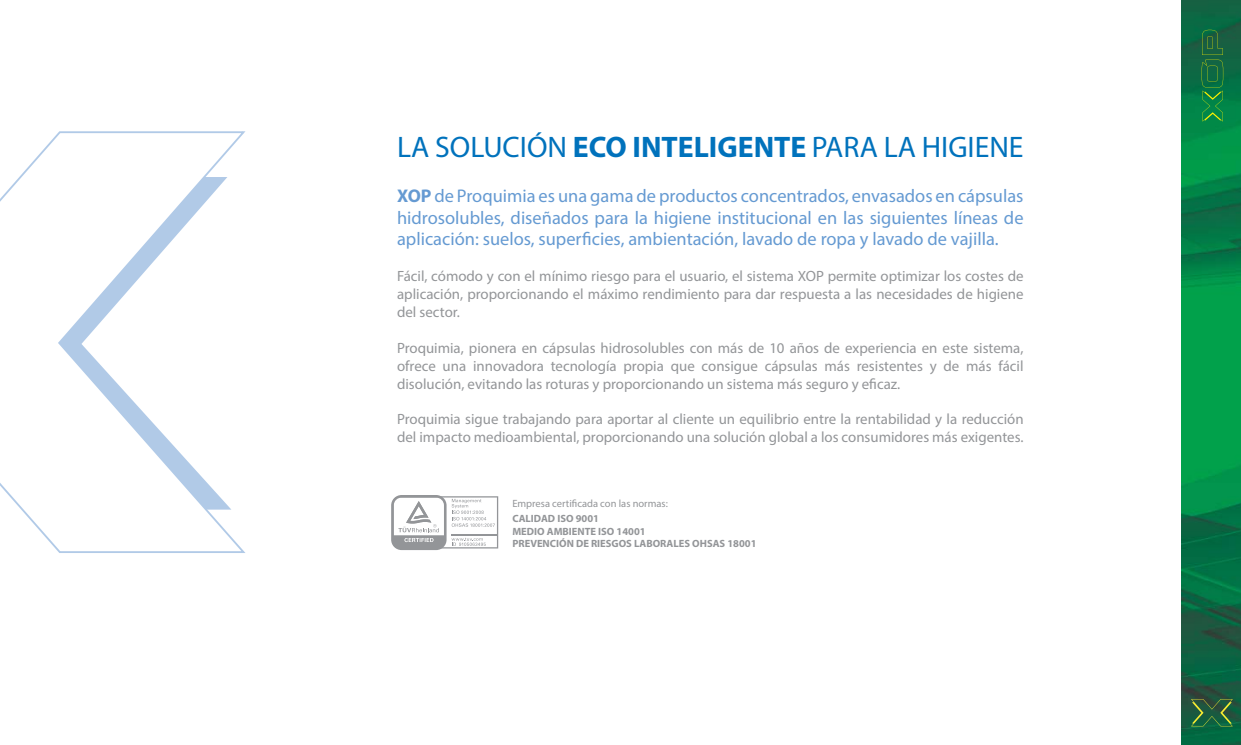
<style>
.page{position:relative;width:1241px;height:745px;background:#fff}
.page>*{position:absolute;margin:0;border:0;box-sizing:border-box;transform-origin:0 0}
.t1{font:29.75px "Myriad Pro";color:#0072bc}
.t2{font:18.38px/21px "Myriad Pro";color:#659ad2;text-align:justify}
.t3{font:14.88px/17.8px "Myriad Pro";color:#939598;text-align:justify}
.t4{font:700 10.5px/12.2px "Myriad Pro";color:#939598}
.t5{font:10.5px "Myriad Pro";color:#939598}
.s1{font-weight:700}
</style>
<div class="page">
<img style="left:1181px;top:0;width:59px;height:744px">
<svg style="left:1201px;top:30px;width:21px;height:91px;background:#1c783f"></svg>
<svg style="left:1190px;top:698px;width:42px;height:27px"></svg>
<svg style="left:0;top:131px;width:246px;height:422px"></svg>
<svg style="left:391px;top:495px;width:107px;height:54px"></svg>
<h1 class="t1" style="left:397px;top:129px;width:628px">LA SOLUCIÓN <span class="s1">ECO INTELIGENTE</span> PARA LA HIGIENE</h1>
<p class="t2" style="left:397px;top:185px;width:628px"><span class="s1">XOP</span> de Proquimia es una gama de productos concentrados, envasados en cápsulas hidrosolubles, diseñados para la higiene institucional en las siguientes líneas de aplicación: suelos, superficies, ambientación, lavado de ropa y lavado de vajilla.</p>
<p class="t3" style="left:397px;top:267px;width:628px">Fácil, cómodo y con el mínimo riesgo para el usuario, el sistema XOP permite optimizar los costes de aplicación, proporcionando el máximo rendimiento para dar respuesta a las necesidades de higiene del sector.</p>
<p class="t3" style="left:397px;top:338px;width:628px">Proquimia, pionera en cápsulas hidrosolubles con más de 10 años de experiencia en este sistema, ofrece una innovadora tecnología propia que consigue cápsulas más resistentes y de más fácil disolución, evitando las roturas y proporcionando un sistema más seguro y eficaz.</p>
<p class="t3" style="left:397px;top:410px;width:628px">Proquimia sigue trabajando para aportar al cliente un equilibrio entre la rentabilidad y la reducción del impacto medioambiental, proporcionando una solución global a los consumidores más exigentes.</p>
<p class="t5" style="left:512px;top:496px;width:157px">Empresa certificada con las normas:</p>
<p class="t4" style="left:512px;top:512px;width:245px">CALIDAD ISO 9001<br>MEDIO AMBIENTE ISO 14001<br>PREVENCIÓN DE RIESGOS LABORALES OHSAS 18001</p>
</div>
